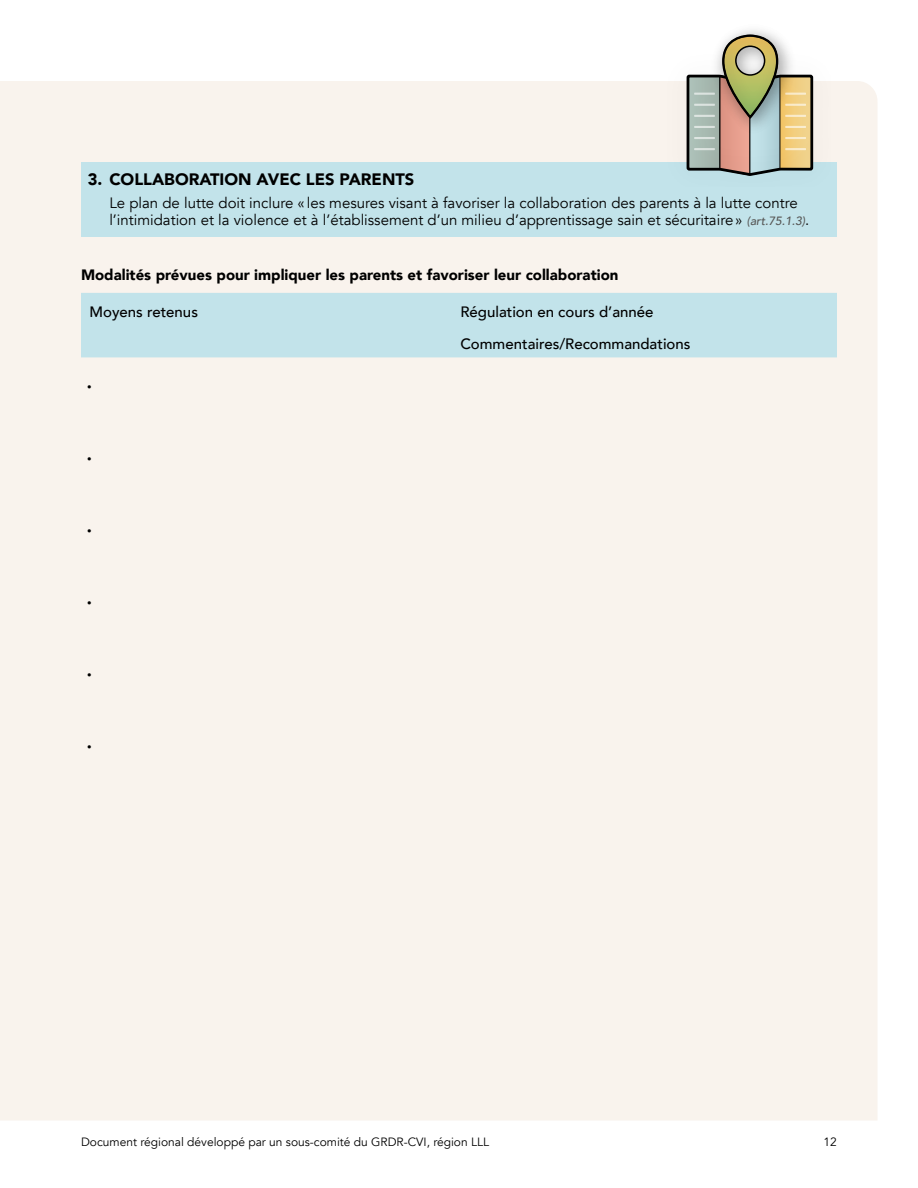
<style>
.page{position:relative;width:918px;height:1188px;background:#fff}
.page>*{position:absolute;margin:0;border:0;box-sizing:border-box;transform-origin:0 0}
.Texte_courant_-_Titr{font:900 16.5px "Avenir";color:#000}
.Texte_courant_-_Inde{font:15px/16.5px "Avenir";color:#000}
.Texte_courant_-_Titr-2{font:900 15px "Avenir";color:#000}
.Formulaire_-_Ligne_T{font:500 15px "Avenir";color:#000}
.t1{font:12px "Avenir";color:#000}
.Formulaire_-_Ligne_T-2{font:500 9px "Avenir";color:#000}
.s1{font-weight:500;font-style:italic;font-size:12px;color:#575756}
</style>
<div class="page">
<div style="left:0;top:81px;width:877px;height:1039px;background:#f9f3ed"></div>
<div style="left:81px;top:162px;width:756px;height:75px;background:#c2e3ea"></div>
<div style="left:81px;top:293px;width:756px;height:64px;background:#c2e3ea"></div>
<div style="left:667px;top:81px;width:163px;height:81px;background:#f7f1eb"></div>
<svg style="left:685px;top:33px;width:130px;height:143px"></svg>
<p class="Texte_courant_-_Titr" style="left:88px;top:165px;width:328px">3. COLLABORATION AVEC LES PARENTS</p>
<p class="Texte_courant_-_Inde" style="left:109px;top:195px;width:701px">Le plan de lutte doit inclure « les mesures visant à favoriser la collaboration des parents à la lutte contre l’intimidation et la violence et à l’établissement d’un milieu d’apprentissage sain et sécuritaire» <span class="s1">(art.75.1.3)</span>.</p>
<p class="Texte_courant_-_Titr-2" style="left:81px;top:262px;width:539px">Modalités prévues pour impliquer les parents et favoriser leur collaboration</p>
<p class="Formulaire_-_Ligne_T" style="left:90px;top:298px;width:110px">Moyens retenus</p>
<p class="Formulaire_-_Ligne_T" style="left:460px;top:298px;width:195px">Régulation en cours d’année</p>
<p class="Formulaire_-_Ligne_T" style="left:460px;top:331px;width:232px">Commentaires/Recommandations</p>
<p class="Formulaire_-_Ligne_T-2" style="left:87px;top:380px;width:6px">•</p>
<p class="Formulaire_-_Ligne_T-2" style="left:87px;top:452px;width:6px">•</p>
<p class="Formulaire_-_Ligne_T-2" style="left:87px;top:524px;width:6px">•</p>
<p class="Formulaire_-_Ligne_T-2" style="left:87px;top:596px;width:6px">•</p>
<p class="Formulaire_-_Ligne_T-2" style="left:87px;top:668px;width:6px">•</p>
<p class="Formulaire_-_Ligne_T-2" style="left:87px;top:740px;width:6px">•</p>
<p class="t1" style="left:81px;top:1135px;width:410px">Document régional développé par un sous-comité du GRDR-CVI, région LLL</p>
<p class="t1" style="left:824px;top:1135px;width:15px">12</p>
</div>
